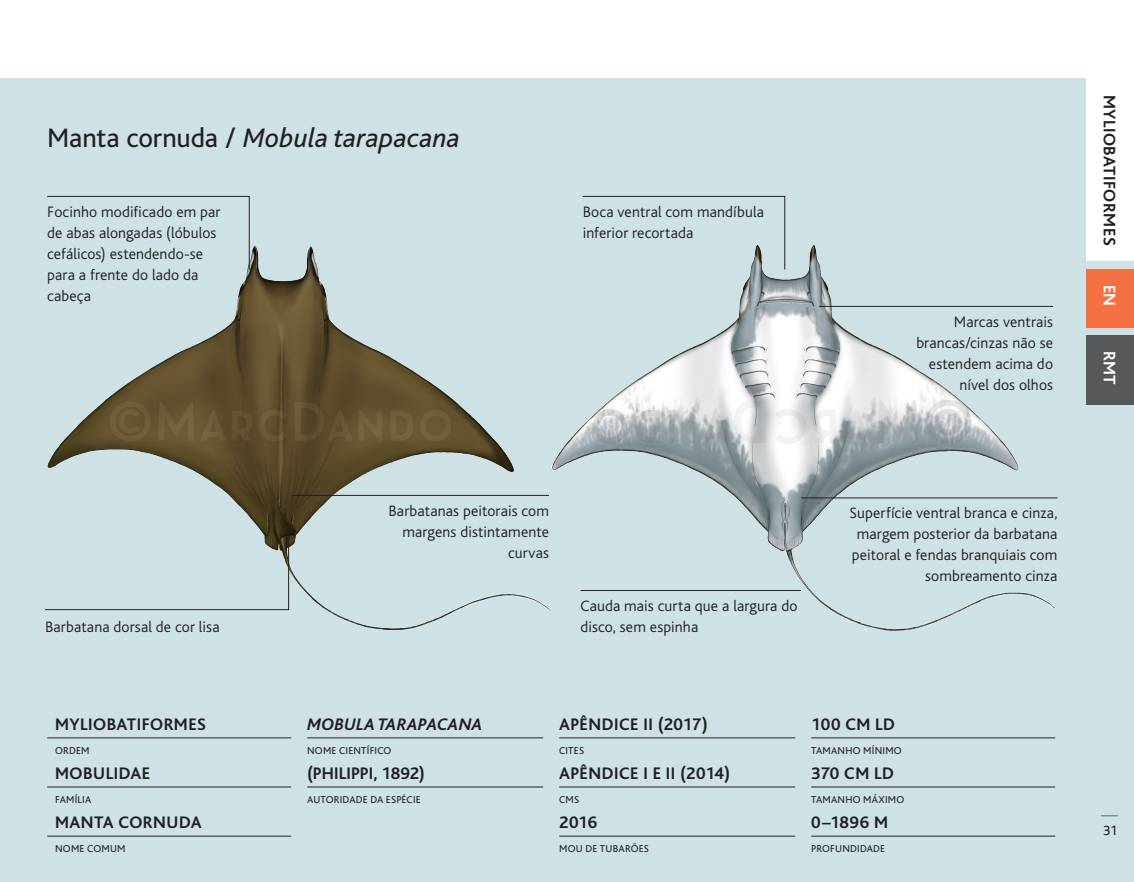
<style>
.page{position:relative;width:1134px;height:882px;background:#fff}
.page>*{position:absolute;margin:0;border:0;box-sizing:border-box;transform-origin:0 0}
.t1{font:italic 28px "Bliss";color:#231f20}
.t2{font:700 17.5px "Bliss";letter-spacing:.025em;color:#231f20}
.t3{font:italic 700 17.5px "Bliss";letter-spacing:.005em;color:#231f20}
.t4{font:700 17.5px "Bliss";color:#231f20}
.t5{font:700 17.5px "Bliss";color:#fff}
.t6{font:16.8px "Bliss";color:#231f20;scale:.42 1}
.t7{font:300 15.75px/21px "Bliss";letter-spacing:.01em;color:#231f20}
.t8{font:14px "Bliss";color:#231f20}
.t9{font:10.5px "Bliss";letter-spacing:.02em;color:#231f20}
.s1{font-style:normal}
</style>
<div class="page">
<div style="left:0;top:79px;width:1134px;height:803px;background:#cee2e6"></div>
<div style="left:1087px;top:79px;width:47px;height:182px;background:#fff"></div>
<div style="left:1087px;top:335px;width:47px;height:70px;background:#57585a"></div>
<div style="left:1087px;top:269px;width:47px;height:58px;background:#f37143"></div>
<hr style="left:47px;top:738px;width:244px;height:1px;background:#231f20">
<hr style="left:307px;top:738px;width:236px;height:1px;background:#231f20">
<hr style="left:559px;top:738px;width:236px;height:1px;background:#231f20">
<hr style="left:811px;top:738px;width:244px;height:1px;background:#231f20">
<hr style="left:47px;top:787px;width:244px;height:1px;background:#231f20">
<hr style="left:307px;top:787px;width:236px;height:1px;background:#231f20">
<hr style="left:559px;top:787px;width:236px;height:1px;background:#231f20">
<hr style="left:811px;top:787px;width:244px;height:1px;background:#231f20">
<hr style="left:47px;top:836px;width:244px;height:1px;background:#231f20">
<hr style="left:559px;top:836px;width:236px;height:1px;background:#231f20">
<hr style="left:811px;top:836px;width:244px;height:1px;background:#231f20">
<img style="left:47px;top:244px;width:1008px;height:387px">
<hr style="left:581px;top:590px;width:220px;height:1px;background:#231f20">
<svg style="left:582px;top:196px;width:203px;height:74px"></svg>
<hr style="left:293px;top:495px;width:256px;height:1px;background:#231f20">
<svg style="left:45px;top:528px;width:244px;height:82px"></svg>
<hr style="left:819px;top:306px;width:234px;height:1px;background:#231f20">
<hr style="left:801px;top:498px;width:256px;height:1px;background:#231f20">
<svg style="left:47px;top:196px;width:203px;height:74px"></svg>
<h1 class="t1" style="left:47px;top:123px;width:414px"><span class="s1">Manta cornuda /</span> Mobula tarapacana</h1>
<p class="t7" style="left:47px;top:201px;width:175px">Focinho modificado em par de abas alongadas (lóbulos cefálicos) estendendo-se para a frente do lado da cabeça</p>
<p class="t7" style="left:583px;top:201px;width:183px">Boca ventral com mandíbula inferior recortada</p>
<p class="t7" style="left:916px;top:311px;width:138px;text-align:right">Marcas ventrais brancas/cinzas não se estendem acima do nível dos olhos</p>
<p class="t2" style="left:1119px;top:94px;width:152px;rotate:90deg">MYLIOBATIFORMES</p>
<p class="t5" style="left:1119px;top:285px;width:23px;rotate:90deg">EN</p>
<p class="t5" style="left:1119px;top:351px;width:35px;rotate:90deg">RMT</p>
<p class="t7" style="left:45px;top:616px;width:176px">Barbatana dorsal de cor lisa</p>
<p class="t7" style="left:389px;top:500px;width:162px;text-align:right">Barbatanas peitorais com margens distintamente curvas</p>
<p class="t7" style="left:581px;top:595px;width:218px">Cauda mais curta que a largura do disco, sem espinha</p>
<p class="t7" style="left:850px;top:503px;width:209px;text-align:right">Superfície ventral branca e cinza, margem posterior da barbatana peitoral e fendas branquiais com sombreamento cinza</p>
<p class="t2" style="left:55px;top:715px;width:152px">MYLIOBATIFORMES</p>
<p class="t3" style="left:307px;top:715px;width:177px">MOBULA TARAPACANA</p>
<p class="t2" style="left:559px;top:715px;width:150px">APÊNDICE II (2017)</p>
<p class="t2" style="left:811px;top:715px;width:85px">100 CM LD</p>
<p class="t9" style="left:55px;top:745px;width:36px">ORDEM</p>
<p class="t2" style="left:55px;top:764px;width:97px">MOBULIDAE</p>
<p class="t9" style="left:307px;top:745px;width:86px">NOME CIENTÍFICO</p>
<p class="t4" style="left:307px;top:764px;width:119px">(PHILIPPI, 1892)</p>
<p class="t9" style="left:811px;top:745px;width:92px">TAMANHO MÍNIMO</p>
<p class="t2" style="left:811px;top:764px;width:84px">370 CM LD</p>
<p class="t9" style="left:559px;top:745px;width:27px">CITES</p>
<p class="t2" style="left:559px;top:764px;width:172px">APÊNDICE I E II (2014)</p>
<p class="t9" style="left:55px;top:794px;width:38px">FAMÍLIA</p>
<p class="t2" style="left:55px;top:813px;width:148px">MANTA CORNUDA</p>
<p class="t9" style="left:307px;top:794px;width:115px">AUTORIDADE DA ESPÉCIE</p>
<p class="t9" style="left:559px;top:794px;width:22px">CMS</p>
<p class="t2" style="left:559px;top:813px;width:40px">2016</p>
<p class="t9" style="left:811px;top:794px;width:95px">TAMANHO MÁXIMO</p>
<p class="t2" style="left:811px;top:813px;width:78px">0–1896 M</p>
<p class="t9" style="left:55px;top:843px;width:72px">NOME COMUM</p>
<p class="t9" style="left:559px;top:843px;width:91px">MOU DE TUBARÕES</p>
<p class="t9" style="left:811px;top:843px;width:76px">PROFUNDIDADE</p>
<p class="t6" style="left:1119px;top:815px;width:6px;rotate:90deg">|</p>
<p class="t8" style="left:1103px;top:823px;width:16px">31</p>
</div>
